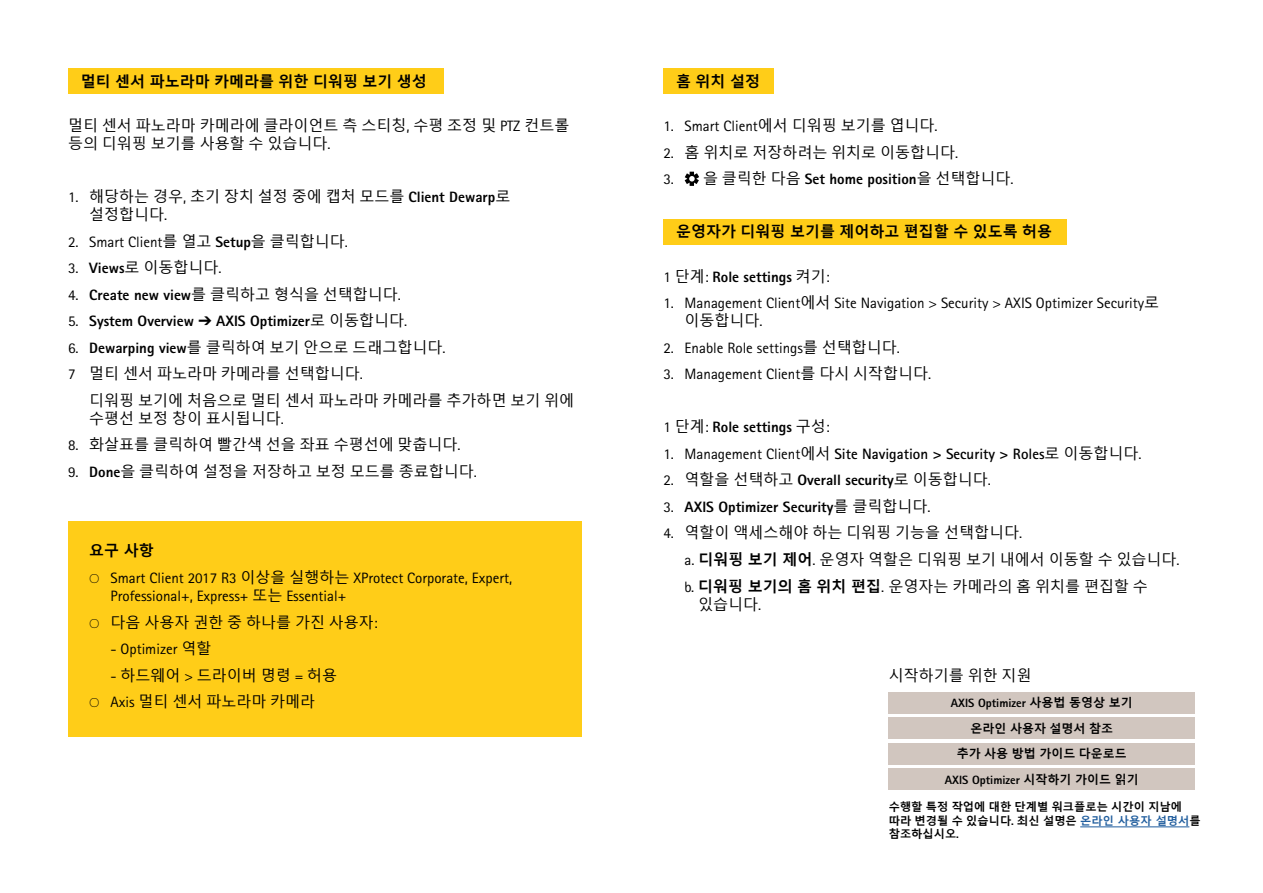
<style>
.page{position:relative;width:1263px;height:893px;background:#fff}
.page>*{position:absolute;margin:0;border:0;box-sizing:border-box;transform-origin:0 0}
.t1{font:15px/26.5px "Malgun Gothic";color:#000}
.t2{font:15px/18px "Rotis Sans Serif Pro";color:#000}
.t3{font:800 15px "Rotis Sans Serif Pro";color:#000}
.t4{font:700 15px "Rotis Sans Serif Pro";color:#000}
.t5{font:700 15px "Malgun Gothic";color:#000}
.t6{font:800 12px "Rotis Sans Serif Pro";color:#000}
.t7{font:700 12px/25.7px "Malgun Gothic";color:#000;text-align:center}
.t8{font:700 11.25px/13.5px "Malgun Gothic";color:#000}
.s1{font-family:"Rotis Sans Serif Pro"}
.s2{font-family:"Rotis Sans Serif Pro";font-weight:800}
.s3{font-family:"Malgun Gothic"}
.s4{font-weight:800}
.s5{font-weight:400}
.s6{font-family:"Malgun Gothic";font-weight:400}
.s7{font-family:"Karbon";font-weight:300}
.s8{font-weight:700}
.s9{font-family:"Malgun Gothic";font-weight:700}
.s10{color:#215e9e}
</style>
<div class="page">
<div style="left:68px;top:521px;width:513px;height:216px;background:#ffcd18"></div>
<div style="left:68px;top:68px;width:375px;height:26px;background:#ffcd18"></div>
<div style="left:663px;top:68px;width:111px;height:26px;background:#ffcd18"></div>
<div style="left:663px;top:219px;width:404px;height:25px;background:#ffcd18"></div>
<svg style="left:685px;top:172px;width:14px;height:14px"></svg>
<div style="left:889px;top:718px;width:306px;height:21px;background:#d1c6bf"></div>
<div style="left:889px;top:743px;width:306px;height:22px;background:#d1c6bf"></div>
<div style="left:889px;top:692px;width:306px;height:21px;background:#d1c6bf"></div>
<div style="left:889px;top:769px;width:306px;height:21px;background:#d1c6bf"></div>
<hr style="left:1080px;top:826px;width:109px;height:1px;background:#215e9e">
<p class="t5" style="left:81px;top:73px;width:348px">멀티 센서 파노라마 카메라를 위한 디워핑 보기 생성</p>
<p class="t1" style="left:68px;top:117px;width:503px;line-height:18px">멀티 센서 파노라마 카메라에 클라이언트 측 스티칭<span class="s1">,</span> 수평 조정 및 <span class="s1">PTZ</span> 컨트롤 등의 디워핑 보기를 사용할 수 있습니다<span class="s1">.</span></p>
<p class="t1" style="left:89px;top:188px;width:423px;line-height:18px;text-indent:-21px"><span class="s1">1.</span> 해당하는 경우<span class="s1">,</span> 초기 장치 설정 중에 캡처 모드를 <span class="s2">Client Dewarp</span>로 설정합니다<span class="s1">.</span></p>
<p class="t2" style="left:68px;top:233px;width:281px">2. Smart Client<span class="s3">를 열고</span> <span class="s4">Setup</span><span class="s3">을 클릭합니다</span>.</p>
<p class="t1" style="left:68px;top:255px;width:155px"><span class="s1">3.</span> <span class="s2">Views</span>로 이동합니다<span class="s1">.</span></p>
<p class="t3" style="left:68px;top:285px;width:334px"><span class="s5">4.</span> Create new view<span class="s6">를 클릭하고 형식을 선택합니다</span><span class="s5">.</span></p>
<p class="t3" style="left:68px;top:312px;width:341px"><span class="s5">5.</span> System Overview ➔ AXIS Optimizer<span class="s6">로 이동합니다</span><span class="s5">.</span></p>
<p class="t1" style="left:68px;top:335px;width:379px"><span class="s1">6.</span> <span class="s2">Dewarping view</span>를 클릭하여 보기 안으로 드래그합니다<span class="s1">.<br>7</span> 멀티 센서 파노라마 카메라를 선택합니다<span class="s1">.</span></p>
<p class="t1" style="left:89px;top:392px;width:486px;line-height:18px">디워핑 보기에 처음으로 멀티 센서 파노라마 카메라를 추가하면 보기 위에 수평선 보정 창이 표시됩니다<span class="s1">.</span></p>
<p class="t1" style="left:68px;top:432px;width:394px"><span class="s1">8.</span> 화살표를 클릭하여 빨간색 선을 좌표 수평선에 맞춥니다<span class="s1">.</span></p>
<p class="t1" style="left:68px;top:459px;width:410px"><span class="s1">9.</span> <span class="s2">Done</span>을 클릭하여 설정을 저장하고 보정 모드를 종료합니다<span class="s1">.</span></p>
<p class="t5" style="left:89px;top:542px;width:66px">요구 사항</p>
<p class="t2" style="left:111px;top:569px;width:403px;text-indent:-21px"><span class="s7">O</span> Smart Client 2017 R3 <span class="s3">이상을 실행하는</span> XProtect Corporate, Expert,<br>Professional+, Express+ <span class="s3">또는</span> Essential+</p>
<p class="t1" style="left:89px;top:609px;width:290px"><span class="s7">O</span> 다음 사용자 권한 중 하나를 가진 사용자<span class="s1">:</span></p>
<p class="t2" style="left:111px;top:640px;width:102px">- Optimizer <span class="s3">역할</span></p>
<p class="t1" style="left:89px;top:662px;width:249px;text-indent:21px"><span class="s1">-</span> 하드웨어 <span class="s1">&gt;</span> 드라이버 명령 <span class="s1">=</span> 허용<br><span class="s7">O</span> <span class="s1">Axis</span> 멀티 센서 파노라마 카메라</p>
<p class="t5" style="left:676px;top:73px;width:85px">홈 위치 설정</p>
<p class="t2" style="left:663px;top:117px;width:276px">1. Smart Client<span class="s3">에서 디워핑 보기를 엽니다</span>.</p>
<p class="t1" style="left:663px;top:139px;width:296px"><span class="s1">2.</span> 홈 위치로 저장하려는 위치로 이동합니다<span class="s1">.</span></p>
<p class="t3" style="left:663px;top:170px;width:352px"><span class="s5">3.</span> <span class="s6">을 클릭한 다음</span> Set home position<span class="s6">을 선택합니다</span><span class="s5">.</span></p>
<p class="t5" style="left:676px;top:223px;width:378px">운영자가 디워핑 보기를 제어하고 편집할 수 있도록 허용</p>
<p class="t3" style="left:663px;top:267px;width:168px"><span class="s5">1</span> <span class="s6">단계</span><span class="s5">:</span> Role settings <span class="s6">켜기</span><span class="s5">:</span></p>
<p class="t2" style="left:663px;top:294px;width:497px">1. Management Client<span class="s3">에서</span> Site Navigation &gt; Security &gt; AXIS Optimizer Security<span class="s3">로</span></p>
<p class="t1" style="left:685px;top:308px;width:80px">이동합니다<span class="s1">.</span></p>
<p class="t2" style="left:663px;top:339px;width:238px">2. Enable Role settings<span class="s3">를 선택합니다</span>.</p>
<p class="t2" style="left:663px;top:365px;width:269px">3. Management Client<span class="s3">를 다시 시작합니다</span>.</p>
<p class="t3" style="left:663px;top:418px;width:168px"><span class="s5">1</span> <span class="s6">단계</span><span class="s5">:</span> Role settings <span class="s6">구성</span><span class="s5">:</span></p>
<p class="t4" style="left:663px;top:444px;width:480px"><span class="s5">1. Management Client</span><span class="s6">에서</span> Site Navigation &gt; Security &gt; Roles<span class="s6">로 이동합니다</span><span class="s5">.</span></p>
<p class="t3" style="left:663px;top:471px;width:329px"><span class="s5">2.</span> <span class="s6">역할을 선택하고</span> Overall security<span class="s6">로 이동합니다</span><span class="s5">.</span></p>
<p class="t3" style="left:663px;top:497px;width:269px"><span class="s5">3.</span> AXIS Optimizer Security<span class="s6">를 클릭합니다</span><span class="s5">.</span></p>
<p class="t1" style="left:685px;top:520px;width:496px;text-indent:-21px"><span class="s1">4.</span> 역할이 액세스해야 하는 디워핑 기능을 선택합니다<span class="s1">.<br>a.</span> <span class="s8">디워핑 보기 제어</span><span class="s1">.</span> 운영자 역할은 디워핑 보기 내에서 이동할 수 있습니다<span class="s1">. b.</span> <span class="s8">디워핑 보기의 홈 위치 편집</span><span class="s1">.</span> 운영자는 카메라의 홈 위치를 편집할 수</p>
<p class="t1" style="left:698px;top:591px;width:65px">있습니다<span class="s1">.</span></p>
<p class="t1" style="left:889px;top:662px;width:144px">시작하기를 위한 지원</p>
<p class="t6" style="left:951px;top:695px;width:183px">AXIS Optimizer <span class="s9">사용법 동영상 보기</span></p>
<p class="t7" style="left:957px;top:715px;width:172px">온라인 사용자 설명서 참조<br>추가 사용 방법 가이드 다운로드</p>
<p class="t6" style="left:945px;top:772px;width:195px">AXIS Optimizer <span class="s9">시작하기 가이드 읽기</span></p>
<p class="t8" style="left:889px;top:800px;width:313px">수행할 특정 작업에 대한 단계별 워크플로는 시간이 지남에 따라 변경될 수 있습니다<span class="s1">.</span> 최신 설명은 <span class="s10">온라인 사용자 설명서</span>를 참조하십시오<span class="s1">.</span></p>
</div>
